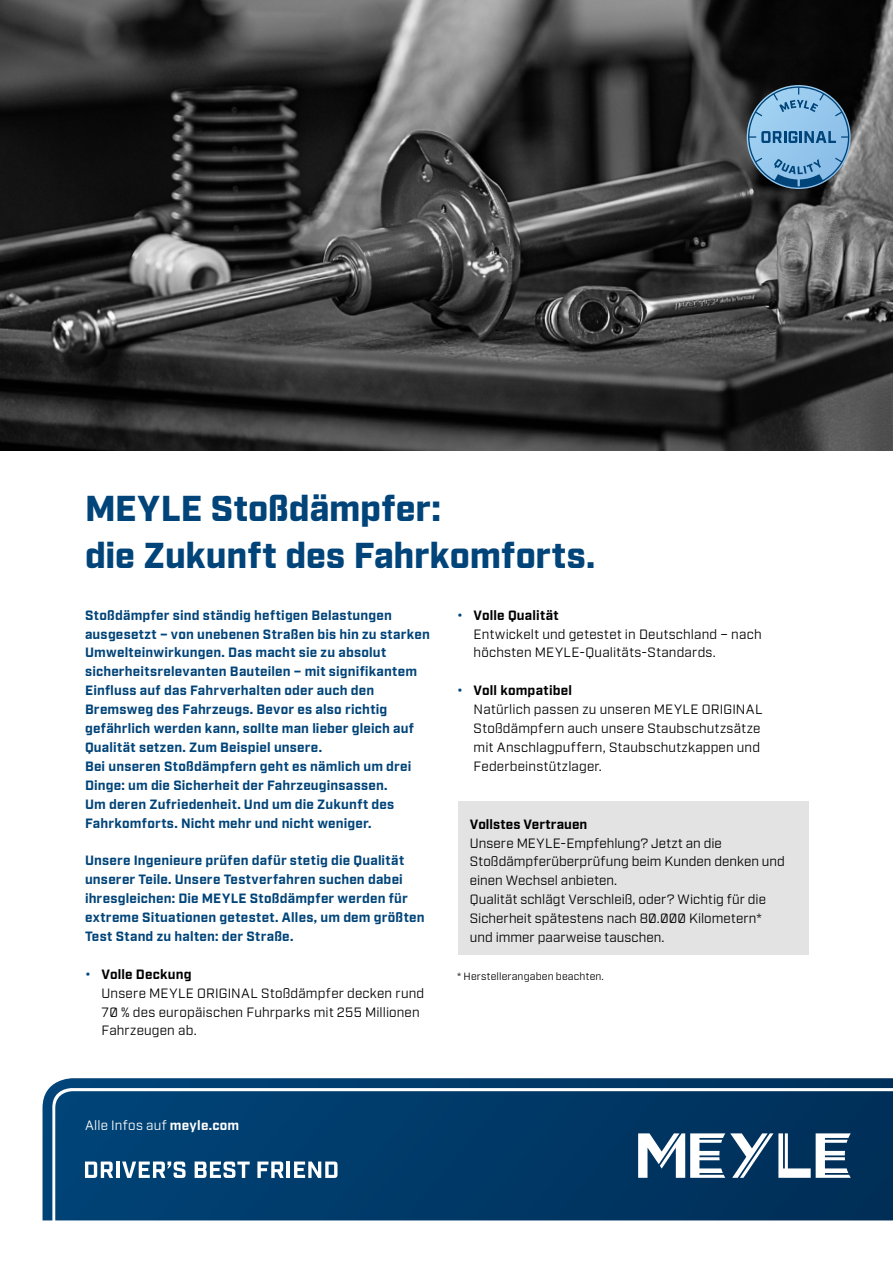
<style>
.page{position:relative;width:893px;height:1263px;background:#fff}
.page>*{position:absolute;margin:0;border:0;box-sizing:border-box;transform-origin:0 0}
.t1{font:900 36px/47.5px "Industry Meyle";color:#004479}
.t2{font:700 13.5px/18.9px "Industry Meyle";letter-spacing:.015em;color:#004479}
.t3{font:13.5px/18.9px "Industry Meyle";letter-spacing:.01em;color:#000}
.t4{font:13.5px "Industry Meyle";letter-spacing:.02em;color:#fff}
.t5{font:700 13.5px "Industry Meyle";color:#000}
.t6{font:10.5px "Industry Meyle";letter-spacing:.015em;color:#000}
.s1{font-weight:700;color:#004479}
.s2{font-weight:700}
</style>
<div class="page">
<img style="left:0;top:0;width:893px;height:451px">
<div style="left:458px;top:802px;width:351px;height:153px;background:#e3e3e3"></div>
<svg style="left:43px;top:1078px;width:850px;height:142px;background:#08406d"></svg>
<svg style="left:638px;top:1133px;width:213px;height:45px"></svg>
<svg style="left:85px;top:1161px;width:28px;height:17px"></svg>
<hr style="left:116px;top:1161px;width:4px;height:17px;background:#fff">
<svg style="left:122px;top:1161px;width:64px;height:17px"></svg>
<svg style="left:195px;top:1161px;width:55px;height:17px"></svg>
<svg style="left:257px;top:1161px;width:27px;height:17px"></svg>
<hr style="left:287px;top:1161px;width:3px;height:17px;background:#fff">
<svg style="left:294px;top:1161px;width:43px;height:17px"></svg>
<svg style="left:748px;top:86px;width:101px;height:102px;background:#6b96b7"></svg>
<h1 class="t1" style="left:85px;top:486px;width:512px">MEYLE Stoßdämpfer:<br>die Zukunft des Fahrkomforts.</h1>
<p class="t2" style="left:85px;top:606px;width:346px">Stoßdämpfer sind ständig heftigen Belastungen ausgesetzt – von unebenen Straßen bis hin zu starken Umwelteinwirkungen. Das macht sie zu absolut sicherheitsrelevanten Bauteilen – mit signifikantem Einfluss auf das Fahrverhalten oder auch den Bremsweg des Fahrzeugs. Bevor es also richtig gefährlich werden kann, sollte man lieber gleich auf Qualität setzen. Zum Beispiel unsere.<br>Bei unseren Stoßdämpfern geht es nämlich um drei Dinge: um die Sicherheit der Fahrzeuginsassen.<br>Um deren Zufriedenheit. Und um die Zukunft des Fahrkomforts. Nicht mehr und nicht weniger.</p>
<p class="t2" style="left:85px;top:852px;width:341px">Unsere Ingenieure prüfen dafür stetig die Qualität unserer Teile. Unsere Testverfahren suchen dabei ihresgleichen: Die MEYLE Stoßdämpfer werden für extreme Situationen getestet. Alles, um dem größten Test Stand zu halten: der Straße.</p>
<p class="t3" style="left:102px;top:965px;width:324px;text-indent:-16px"><span class="s1">•</span> <span class="s2">Volle Deckung<br></span>Unsere MEYLE ORIGINAL Stoßdämpfer decken rund<br>70 % des europäischen Fuhrparks mit 255 Millionen<br>Fahrzeugen ab.</p>
<p class="t3" style="left:474px;top:606px;width:289px;text-indent:-16px"><span class="s1">•</span> <span class="s2">Volle Qualität<br></span>Entwickelt und getestet in Deutschland – nach höchsten MEYLE-Qualitäts-Standards.</p>
<p class="t3" style="left:474px;top:681px;width:290px;text-indent:-16px"><span class="s1">•</span> <span class="s2">Voll kompatibel<br></span>Natürlich passen zu unseren MEYLE ORIGINAL Stoßdämpfern auch unsere Staubschutzsätze mit Anschlagpuffern, Staubschutzkappen und Federbeinstützlager.</p>
<p class="t5" style="left:470px;top:816px;width:119px">Vollstes Vertrauen</p>
<p class="t3" style="left:470px;top:834px;width:316px">Unsere MEYLE-Empfehlung? Jetzt an die Stoßdämpferüberprüfung beim Kunden denken und einen Wechsel anbieten.<br>Qualität schlägt Verschleiß, oder? Wichtig für die Sicherheit spätestens nach 80.000 Kilometern* und immer paarweise tauschen.</p>
<p class="t6" style="left:457px;top:970px;width:148px">* Herstellerangaben beachten.</p>
<p class="t4" style="left:85px;top:1117px;width:156px">Alle Infos auf <span class="s2">meyle.com</span></p>
</div>
